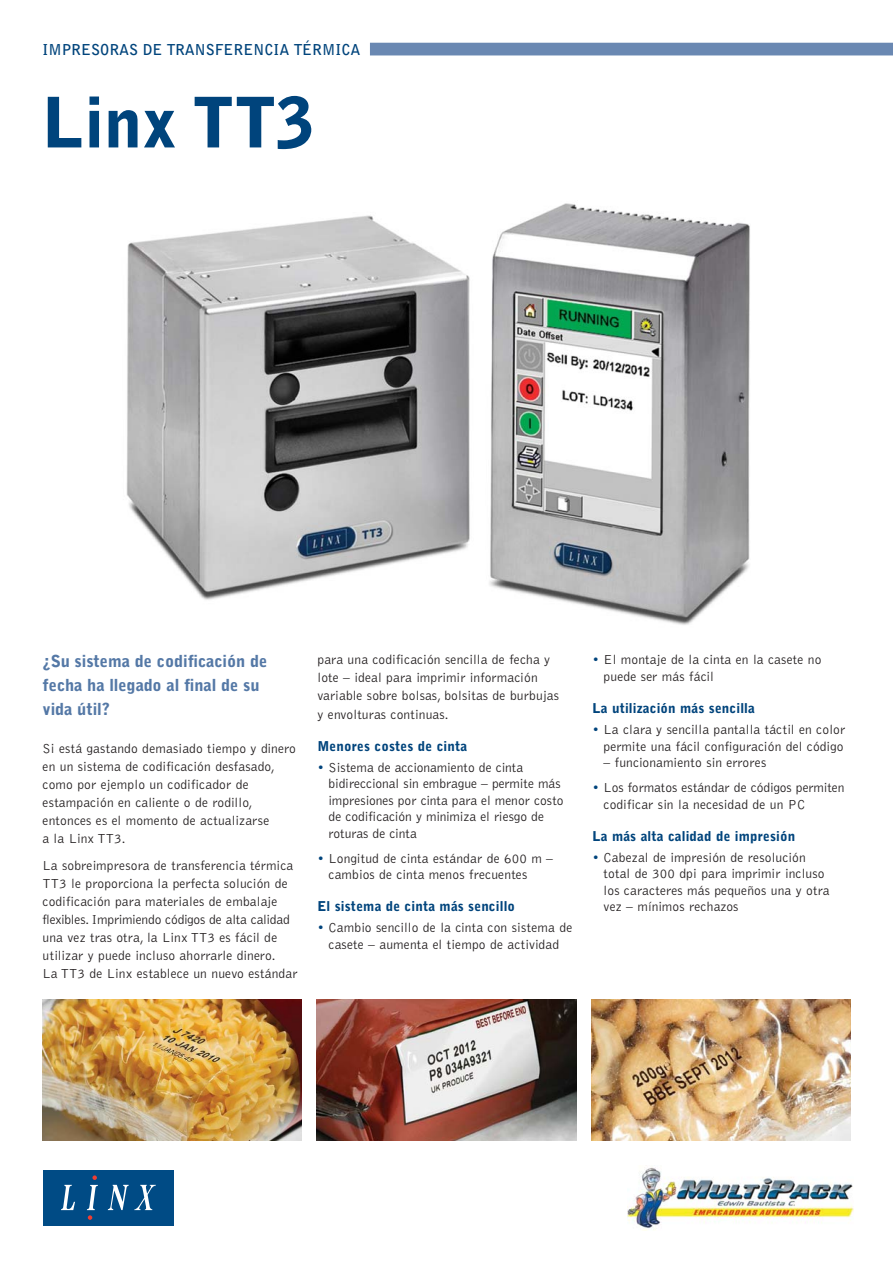
<style>
.page{position:relative;width:893px;height:1263px;background:#fff}
.page>*{position:absolute;margin:0;border:0;box-sizing:border-box;transform-origin:0 0}
.t1{font:900 69px "Bell Gothic";color:#00447c}
.t2{font:900 16.5px/24px "Bell Gothic";letter-spacing:-.005em;color:#5478a6}
.t3{font:700 15px "Bell Gothic BT";color:#00447c}
.t4{font:300 13.5px/18px "Bell Gothic";letter-spacing:.01em;color:#231f20}
.t5{font:900 13.5px "Bell Gothic";letter-spacing:.01em;color:#00447c}
.s1{color:#00447c}
</style>
<div class="page">
<img style="left:126px;top:203px;width:624px;height:422px">
<div style="left:43px;top:1170px;width:130px;height:55px;background:#004b85"></div>
<svg style="left:61px;top:1185px;width:14px;height:25px"></svg>
<svg style="left:108px;top:1185px;width:48px;height:25px"></svg>
<svg style="left:87px;top:1175px;width:11px;height:45px"></svg>
<div style="left:370px;top:43px;width:523px;height:12px;background:#6a88b2"></div>
<img style="left:43px;top:1000px;width:259px;height:140px">
<img style="left:317px;top:1000px;width:259px;height:140px">
<img style="left:591px;top:1000px;width:259px;height:140px">
<img style="left:627px;top:1167px;width:226px;height:63px">
<p class="t3" style="left:43px;top:43px;width:320px">IMPRESORAS DE TRANSFERENCIA TÉRMICA</p>
<h1 class="t1" style="left:43px;top:97px;width:274px">Linx TT3</h1>
<p class="t2" style="left:43px;top:650px;width:226px">¿Su sistema de codificación de fecha ha llegado al final de su vida útil?</p>
<p class="t4" style="left:43px;top:740px;width:255px">Si está gastando demasiado tiempo y dinero en un sistema de codificación desfasado, como por ejemplo un codificador de estampación en caliente o de rodillo, entonces es el momento de actualizarse<br>a la Linx TT3.</p>
<p class="t4" style="left:43px;top:858px;width:257px">La sobreimpresora de transferencia térmica TT3 le proporciona la perfecta solución de codificación para materiales de embalaje flexibles. Imprimiendo códigos de alta calidad una vez tras otra, la Linx TT3 es fácil de utilizar y puede incluso ahorrarle dinero.<br>La TT3 de Linx establece un nuevo estándar</p>
<p class="t4" style="left:317px;top:652px;width:243px">para una codificación sencilla de fecha y lote – ideal para imprimir información variable sobre bolsas, bolsitas de burbujas y envolturas continuas.</p>
<p class="t5" style="left:317px;top:741px;width:151px">Menores costes de cinta</p>
<p class="t4" style="left:329px;top:760px;width:237px;line-height:16.5px;text-indent:-11px"><span class="s1">•</span> Sistema de accionamiento de cinta bidireccional sin embrague – permite más impresiones por cinta para el menor costo de codificación y minimiza el riesgo de roturas de cinta</p>
<p class="t4" style="left:329px;top:851px;width:226px;line-height:16.5px;text-indent:-11px"><span class="s1">•</span> Longitud de cinta estándar de 600 m – cambios de cinta menos frecuentes</p>
<p class="t5" style="left:317px;top:901px;width:199px">El sistema de cinta más sencillo</p>
<p class="t4" style="left:317px;top:920px;width:256px;line-height:16.5px;text-align:center"><span class="s1">•</span> Cambio sencillo de la cinta con sistema de casete – aumenta el tiempo de actividad</p>
<p class="t4" style="left:604px;top:653px;width:219px;line-height:16.5px;text-indent:-11px"><span class="s1">•</span> El montaje de la cinta en la casete no puede ser más fácil</p>
<p class="t5" style="left:592px;top:703px;width:164px">La utilización más sencilla</p>
<p class="t4" style="left:592px;top:722px;width:254px;line-height:16.5px;text-align:right"><span class="s1">•</span> La clara y sencilla pantalla táctil en color permite una fácil configuración del código</p>
<p class="t4" style="left:604px;top:754px;width:164px">– funcionamiento sin errores</p>
<p class="t4" style="left:604px;top:780px;width:243px;line-height:16.5px;text-indent:-11px"><span class="s1">•</span> Los formatos estándar de códigos permiten codificar sin la necesidad de un PC</p>
<p class="t5" style="left:592px;top:831px;width:204px">La más alta calidad de impresión</p>
<p class="t4" style="left:604px;top:850px;width:227px;line-height:16.5px;text-indent:-11px"><span class="s1">•</span> Cabezal de impresión de resolución total de 300 dpi para imprimir incluso los caracteres más pequeños una y otra vez – mínimos rechazos</p>
</div>
